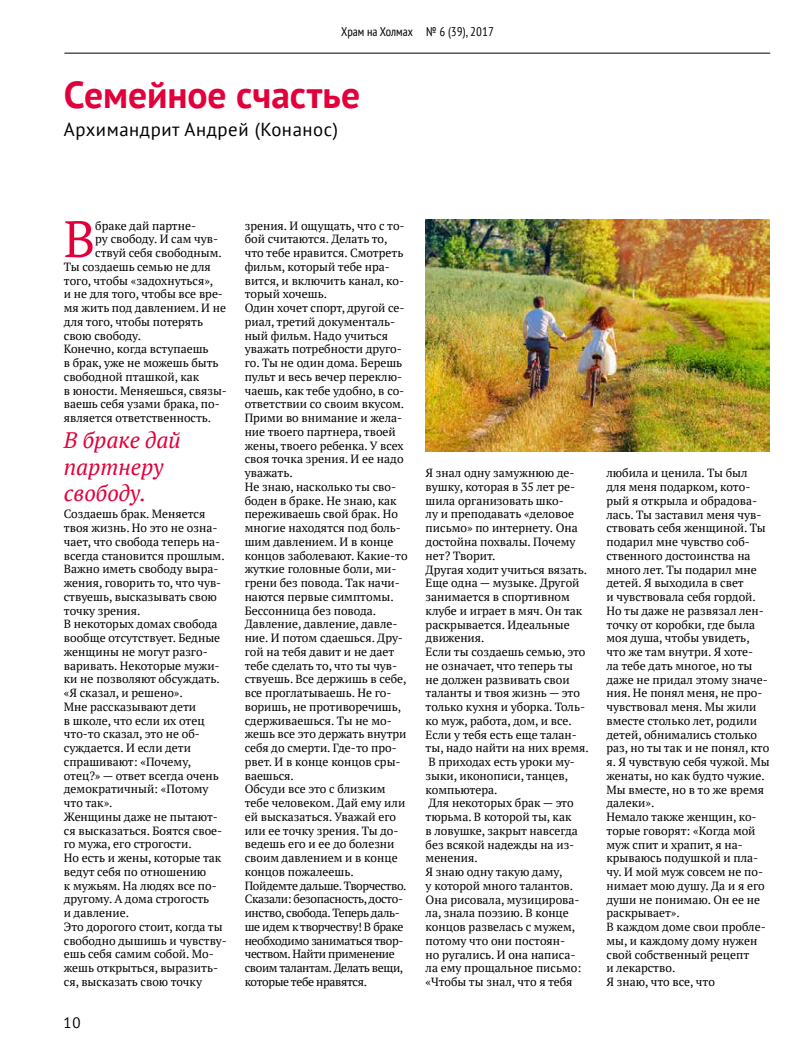
<style>
.page{position:relative;width:798px;height:1063px;background:#fff}
.page>*{position:absolute;margin:0;border:0;box-sizing:border-box;transform-origin:0 0}
.t1{font:51.12px "PT Serif";color:#e2003b}
.t2{font:700 37.5px "PT Sans";color:#e2003b}
.t3{font:italic 22.5px/26.2px "PT Serif";color:#e2003b}
.t4{font:18.75px "PT Sans";letter-spacing:.03em;color:#000}
.t5{font:15px "PT Sans";color:#000}
.t6{font:condensed 12.5px "PT Sans";color:#000}
.t7{font:11.88px/13.8px "PT Serif";color:#000}
</style>
<div class="page">
<hr style="left:64px;top:53px;width:705px;height:1px;background:#000">
<img style="left:425px;top:220px;width:344px;height:231px">
<p class="t6" style="left:341px;top:24px;width:154px">Храм на Холмах № 6 (39), 2017</p>
<h2 class="t2" style="left:64px;top:70px;width:298px">Семейное счастье</h2>
<h3 class="t4" style="left:64px;top:117px;width:276px">Архимандрит Андрей (Конанос)</h3>
<h1 class="t1" style="left:64px;top:206px;width:33px">В</h1>
<p class="t7" style="left:95px;top:218px;width:102px">браке дай партне-</p>
<p class="t7" style="left:95px;top:232px;width:124px">ру свободу. И сам чув-</p>
<p class="t7" style="left:95px;top:246px;width:128px">ствуй себя свободным.</p>
<p class="t7" style="left:64px;top:260px;width:148px">Ты создаешь семью не для</p>
<p class="t7" style="left:64px;top:273px;width:151px">того, чтобы «задохнуться»,</p>
<p class="t7" style="left:64px;top:287px;width:161px">и не для того, чтобы все вре-</p>
<p class="t7" style="left:64px;top:301px;width:164px">мя жить под давлением. И не</p>
<p class="t7" style="left:64px;top:315px;width:141px">для того, чтобы потерять</p>
<p class="t7" style="left:64px;top:328px;width:79px">свою свободу.</p>
<p class="t7" style="left:64px;top:342px;width:146px">Конечно, когда вступаешь</p>
<p class="t7" style="left:64px;top:356px;width:156px">в брак, уже не можешь быть</p>
<p class="t7" style="left:64px;top:370px;width:137px">свободной пташкой, как</p>
<p class="t7" style="left:64px;top:383px;width:164px">в юности. Меняешься, связы-</p>
<p class="t7" style="left:64px;top:397px;width:157px">ваешь себя узами брака, по-</p>
<p class="t7" style="left:64px;top:411px;width:149px">является ответственность.</p>
<h3 class="t3" style="left:64px;top:427px;width:118px">В браке дай партнеру свободу.</h3>
<p class="t7" style="left:64px;top:507px;width:164px">Создаешь брак. Меняется твоя жизнь. Но это не озна&shy;чает, что свобода теперь на&shy;всегда становится прошлым.<br>Важно иметь свободу выра&shy;жения, говорить то, что чув&shy;ствуешь, высказывать свою точку зрения.<br>В некоторых домах свобода вообще отсутствует. Бедные женщины не могут разго&shy;варивать. Некоторые мужи&shy;ки не позволяют обсуждать. «Я сказал, и решено».<br>Мне рассказывают дети<br>в школе, что если их отец что-то сказал, это не об&shy;суждается. И если дети спрашивают: «Почему, отец?» — ответ всегда очень демократичный: «Потому что так».<br>Женщины даже не пытают&shy;ся высказаться. Боятся свое&shy;го мужа, его строгости.<br>Но есть и жены, которые так ведут себя по отношению<br>к мужьям. На людях все по&shy;другому. А дома строгость<br>и давление.<br>Это дорогого стоит, когда ты свободно дышишь и чувству&shy;ешь себя самим собой. Мо&shy;жешь открыться, выразить&shy;ся, высказать свою точку</p>
<p class="t5" style="left:63px;top:1013px;width:19px">10</p>
<p class="t7" style="left:244px;top:218px;width:164px">зрения. И ощущать, что с то&shy;бой считаются. Делать то, что тебе нравится. Смотреть фильм, который тебе нра&shy;вится, и включить канал, ко&shy;торый хочешь.<br>Один хочет спорт, другой се&shy;риал, третий документаль&shy;ный фильм. Надо учиться уважать потребности друго&shy;го. Ты не один дома. Берешь пульт и весь вечер переклю&shy;чаешь, как тебе удобно, в со&shy;ответствии со своим вкусом.<br>Прими во внимание и жела&shy;ние твоего партнера, твоей жены, твоего ребенка. У всех своя точка зрения. И ее надо уважать.<br>Не знаю, насколько ты сво&shy;боден в браке. Не знаю, как переживаешь свой брак. Но многие находятся под боль&shy;шим давлением. И в конце концов заболевают. Какие-то жуткие головные боли, ми&shy;грени без повода. Так начи&shy;наются первые симптомы.<br>Бессонница без повода.<br>Давление, давление, давле&shy;ние. И потом сдаешься. Дру&shy;гой на тебя давит и не дает тебе сделать то, что ты чув&shy;ствуешь. Все держишь в себе, все проглатываешь. Не го&shy;воришь, не противоречишь, сдерживаешься. Ты не мо&shy;жешь все это держать внутри себя до смерти. Где-то про&shy;рвет. И в конце концов сры&shy;ваешься.<br>Обсуди все это с близким тебе человеком. Дай ему или ей высказаться. Уважай его или ее точку зрения. Ты до&shy;ведешь его и ее до болезни своим давлением и в конце концов пожалеешь.<br>Пойдемте дальше. Творчество.<br>Сказали: безопасность, досто&shy;инство, свобода. Теперь даль&shy;ше идем к творчеству! В браке необходимо заниматься твор&shy;чеством. Найти применение своим талантам. Делать вещи, которые тебе нравятся.</p>
<p class="t7" style="left:425px;top:466px;width:165px">Я знал одну замужнюю де&shy;вушку, которая в 35 лет ре&shy;шила организовать шко-<br>лу и преподавать «деловое письмо» по интернету. Она достойна похвалы. Почему нет? Творит.<br>Другая ходит учиться вязать.<br>Еще одна — музыке. Другой занимается в спортивном клубе и играет в мяч. Он так раскрывается. Идеальные движения.<br>Если ты создаешь семью, это не означает, что теперь ты не должен развивать свои таланты и твоя жизнь — это только кухня и уборка. Толь&shy;ко муж, работа, дом, и все.<br>Если у тебя есть еще талан&shy;ты, надо найти на них время.<br>В приходах есть уроки му&shy;зыки, иконописи, танцев, компьютера.<br>Для некоторых брак — это тюрьма. В которой ты, как<br>в ловушке, закрыт навсегда без всякой надежды на из&shy;менения.<br>Я знаю одну такую даму,<br>у которой много талантов.<br>Она рисовала, музицирова&shy;ла, знала поэзию. В конце концов развелась с мужем, потому что они постоян-<br>но ругались. И она написа&shy;ла ему прощальное письмо: «Чтобы ты знал, что я тебя</p>
<p class="t7" style="left:606px;top:466px;width:164px">любила и ценила. Ты был для меня подарком, кото&shy;рый я открыла и обрадова&shy;лась. Ты заставил меня чув&shy;ствовать себя женщиной. Ты подарил мне чувство соб&shy;ственного достоинства на много лет. Ты подарил мне детей. Я выходила в свет<br>и чувствовала себя гордой.<br>Но ты даже не развязал лен&shy;точку от коробки, где была моя душа, чтобы увидеть, что же там внутри. Я хоте-<br>ла тебе дать многое, но ты даже не придал этому значе&shy;ния. Не понял меня, не про&shy;чувствовал меня. Мы жили вместе столько лет, родили детей, обнимались столько раз, но ты так и не понял, кто я. Я чувствую себя чужой. Мы женаты, но как будто чужие.<br>Мы вместе, но в то же время далеки».<br>Немало также женщин, ко&shy;торые говорят: «Когда мой муж спит и храпит, я на&shy;крываюсь подушкой и пла&shy;чу. И мой муж совсем не по&shy;нимает мою душу. Да и я его души не понимаю. Он ее не раскрывает».<br>В каждом доме свои пробле&shy;мы, и каждому дому нужен свой собственный рецепт<br>и лекарство.<br>Я знаю, что все, что</p>
</div>
